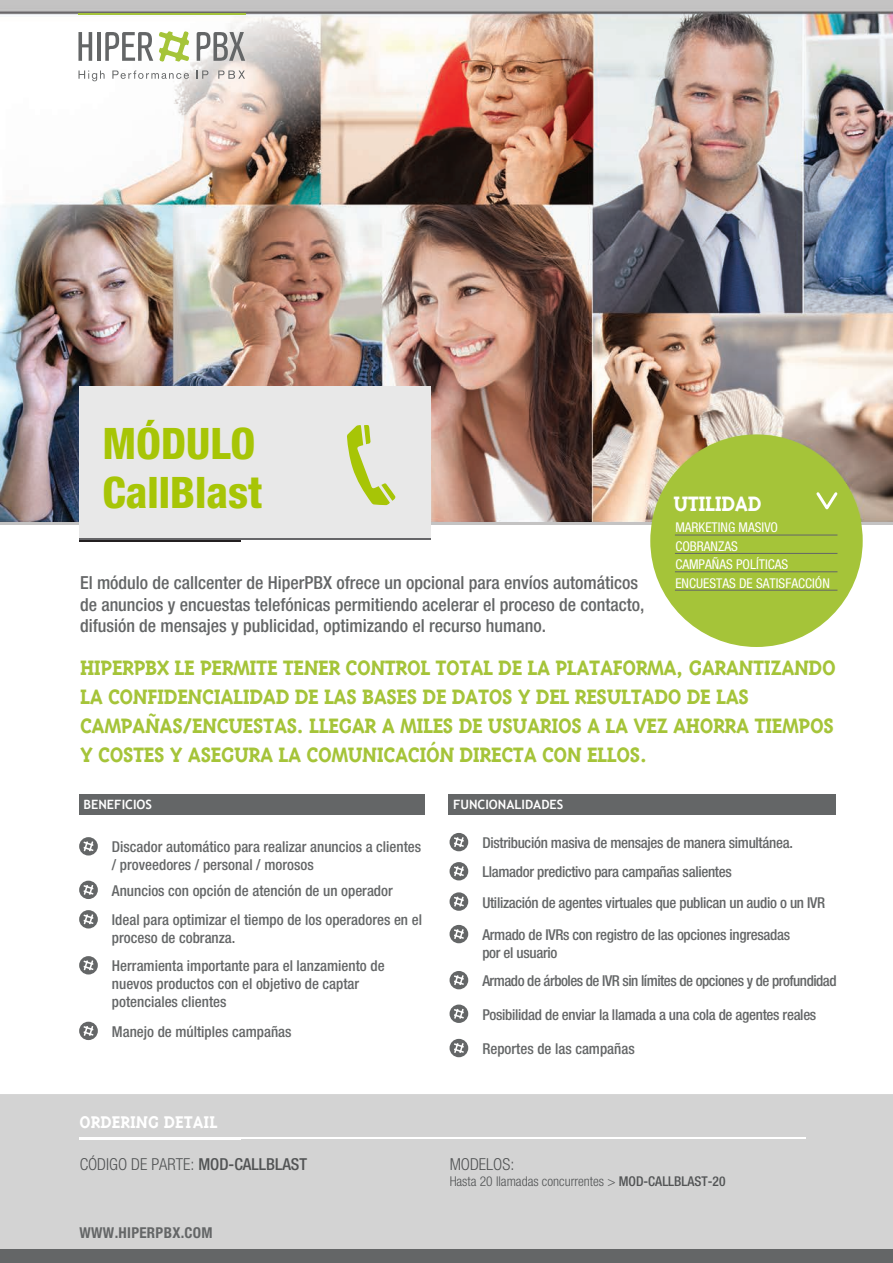
<style>
.page{position:relative;width:893px;height:1263px;background:#fff}
.page>*{position:absolute;margin:0;border:0;box-sizing:border-box;transform-origin:0 0}
.t1{font:800 condensed 43.5px/49.2px "Helvetica Neue";color:#a7c506}
.t2{font:700 24px/28.8px "Triplex Serif";letter-spacing:-.02em;color:#a5c439}
.t3{font:700 24px "Triplex Serif";letter-spacing:-.02em;color:#fff}
.t4{font:700 19.5px "Triplex Serif";color:#fff}
.t5{font:500 condensed 18px/21.6px "Helvetica Neue";color:#646667}
.t6{font:300 condensed 16.5px "Helvetica Neue";color:#646667}
.t7{font:500 condensed 15px/18px "Helvetica Neue";color:#646667}
.t8{font:500 condensed 15px/29.7px "Helvetica Neue";letter-spacing:-.02em;color:#646667}
.t9{font:500 condensed 15px "Helvetica Neue";letter-spacing:-.03em;color:#646667}
.t10{font:700 condensed 15px "Helvetica Neue";letter-spacing:.02em;color:#646667}
.t11{font:condensed 13.5px/18.5px "Helvetica Neue";color:#fff}
.t12{font:300 condensed 13.5px "Helvetica Neue";color:#646667}
.t13{font:700 12.9px "Trebuchet MS";color:#fff}
.s1{font-weight:500}
</style>
<div class="page">
<img style="left:0;top:0;width:893px;height:522px">
<div style="left:0;top:1094px;width:893px;height:169px;background:#d3d3d3"></div>
<hr style="left:0;top:522px;width:893px;height:3px;background:#c4c3c3">
<hr style="left:80px;top:538px;width:351px;height:2px;background:#656568">
<hr style="left:80px;top:540px;width:161px;height:2px;background:#231f20">
<svg style="left:79px;top:837px;width:19px;height:18px"></svg>
<svg style="left:84px;top:841px;width:9px;height:10px"></svg>
<div style="left:79px;top:881px;width:19px;height:18px;background:#646667;border-radius:50%"></div>
<svg style="left:84px;top:885px;width:9px;height:10px"></svg>
<svg style="left:79px;top:910px;width:19px;height:18px"></svg>
<svg style="left:84px;top:914px;width:9px;height:10px"></svg>
<svg style="left:79px;top:956px;width:19px;height:18px"></svg>
<svg style="left:84px;top:960px;width:9px;height:10px"></svg>
<svg style="left:79px;top:1022px;width:19px;height:18px"></svg>
<svg style="left:84px;top:1026px;width:9px;height:10px"></svg>
<div style="left:450px;top:833px;width:18px;height:18px;background:#646667;border-radius:50%"></div>
<svg style="left:454px;top:837px;width:10px;height:10px"></svg>
<div style="left:450px;top:862px;width:18px;height:18px;background:#646667;border-radius:50%"></div>
<svg style="left:454px;top:866px;width:10px;height:10px"></svg>
<div style="left:450px;top:892px;width:18px;height:19px;background:#646667;border-radius:50%"></div>
<svg style="left:454px;top:896px;width:10px;height:10px"></svg>
<div style="left:450px;top:925px;width:18px;height:18px;background:#646667;border-radius:50%"></div>
<svg style="left:454px;top:929px;width:10px;height:10px"></svg>
<div style="left:450px;top:971px;width:18px;height:18px;background:#646667;border-radius:50%"></div>
<svg style="left:454px;top:975px;width:10px;height:10px"></svg>
<div style="left:450px;top:1004px;width:18px;height:19px;background:#646667;border-radius:50%"></div>
<svg style="left:454px;top:1009px;width:10px;height:10px"></svg>
<div style="left:450px;top:1039px;width:18px;height:18px;background:#646667;border-radius:50%"></div>
<svg style="left:454px;top:1043px;width:10px;height:10px"></svg>
<div style="left:0;top:1249px;width:893px;height:14px;background:#646667"></div>
<hr style="left:80px;top:1137px;width:726px;height:1px;background:#fff">
<hr style="left:80px;top:1138px;width:161px;height:2px;background:#fff">
<div style="left:79px;top:794px;width:345px;height:21px;background:#646667"></div>
<div style="left:448px;top:794px;width:388px;height:21px;background:#646667"></div>
<div style="left:650px;top:435px;width:213px;height:212px;background:#a5c439;border-radius:50%"></div>
<hr style="left:675px;top:535px;width:162px;height:1px;background:#646667">
<hr style="left:675px;top:553px;width:162px;height:1px;background:#646667">
<hr style="left:675px;top:571px;width:162px;height:1px;background:#646667">
<hr style="left:675px;top:590px;width:162px;height:1px;background:#646667">
<svg style="left:816px;top:492px;width:22px;height:18px"></svg>
<svg style="left:78px;top:32px;width:14px;height:29px"></svg>
<hr style="left:97px;top:32px;width:4px;height:29px;background:#646667">
<svg style="left:105px;top:32px;width:48px;height:29px"></svg>
<svg style="left:197px;top:32px;width:48px;height:29px"></svg>
<svg style="left:159px;top:31px;width:30px;height:31px"></svg>
<svg style="left:79px;top:71px;width:26px;height:10px"></svg>
<svg style="left:112px;top:71px;width:77px;height:8px"></svg>
<svg style="left:196px;top:71px;width:12px;height:8px"></svg>
<svg style="left:218px;top:71px;width:27px;height:8px"></svg>
<hr style="left:78px;top:14px;width:168px;height:1px;background:#a4c339">
<div style="left:80px;top:387px;width:351px;height:151px;background:#e8e8e8"></div>
<svg style="left:347px;top:425px;width:48px;height:80px"></svg>
<h1 class="t1" style="left:102px;top:418px;width:161px">MÓDULO<br>CallBlast</h1>
<h2 class="t3" style="left:673px;top:490px;width:90px">UTILIDAD</h2>
<p class="t11" style="left:675px;top:518px;width:156px">MARKETING MASIVO<br>COBRANZAS<br>CAMPAÑAS POLÍTICAS<br>ENCUESTAS DE SATISFACCIÓN</p>
<p class="t5" style="left:80px;top:572px;width:566px">El módulo de callcenter de HiperPBX ofrece un opcional para envíos automáticos de anuncios y encuestas telefónicas permitiendo acelerar el proceso de contacto, difusión de mensajes y publicidad, optimizando el recurso humano.</p>
<p class="t2" style="left:80px;top:653px;width:757px">HIPERPBX LE PERMITE TENER CONTROL TOTAL DE LA PLATAFORMA, GARANTIZANDO LA CONFIDENCIALIDAD DE LAS BASES DE DATOS Y DEL RESULTADO DE LAS CAMPAÑAS/ENCUESTAS. LLEGAR A MILES DE USUARIOS A LA VEZ AHORRA TIEMPOS Y COSTES Y ASEGURA LA COMUNICACIÓN DIRECTA CON ELLOS.</p>
<p class="t13" style="left:84px;top:797px;width:70px">BENEFICIOS</p>
<p class="t13" style="left:453px;top:797px;width:112px">FUNCIONALIDADES</p>
<p class="t7" style="left:112px;top:838px;width:311px">Discador automático para realizar anuncios a clientes / proveedores / personal / morosos</p>
<p class="t7" style="left:112px;top:875px;width:312px;line-height:29.4px">Anuncios con opción de atención de un operador<br>Ideal para optimizar el tiempo de los operadores en el</p>
<p class="t7" style="left:112px;top:924px;width:274px;line-height:28px">proceso de cobranza.<br>Herramienta importante para el lanzamiento de</p>
<p class="t7" style="left:112px;top:975px;width:249px">nuevos productos con el objetivo de captar potenciales clientes</p>
<p class="t7" style="left:112px;top:1022px;width:181px">Manejo de múltiples campañas</p>
<h3 class="t4" style="left:80px;top:1110px;width:139px">ORDERING DETAIL</h3>
<p class="t8" style="left:482px;top:828px;width:344px">Distribución masiva de mensajes de manera simultánea.<br>Llamador predictivo para campañas salientes<br>Utilización de agentes virtuales que publican un audio o un IVR</p>
<p class="t8" style="left:482px;top:925px;width:309px;line-height:18px">Armado de IVRs con registro de las opciones ingresadas por el usuario</p>
<p class="t9" style="left:482px;top:972px;width:356px">Armado de árboles de IVR sin límites de opciones y de profundidad</p>
<p class="t8" style="left:482px;top:999px;width:336px">Posibilidad de enviar la llamada a una cola de agentes reales</p>
<p class="t7" style="left:482px;top:1039px;width:154px">Reportes de las campañas</p>
<p class="t6" style="left:80px;top:1155px;width:229px">CÓDIGO DE PARTE: <span class="s1">MOD-CALLBLAST</span></p>
<p class="t6" style="left:450px;top:1155px;width:66px">MODELOS:</p>
<p class="t12" style="left:450px;top:1174px;width:277px">Hasta 20 llamadas concurrentes &gt; <span class="s1">MOD-CALLBLAST-20</span></p>
<p class="t10" style="left:80px;top:1223px;width:135px">WWW.HIPERPBX.COM</p>
</div>
